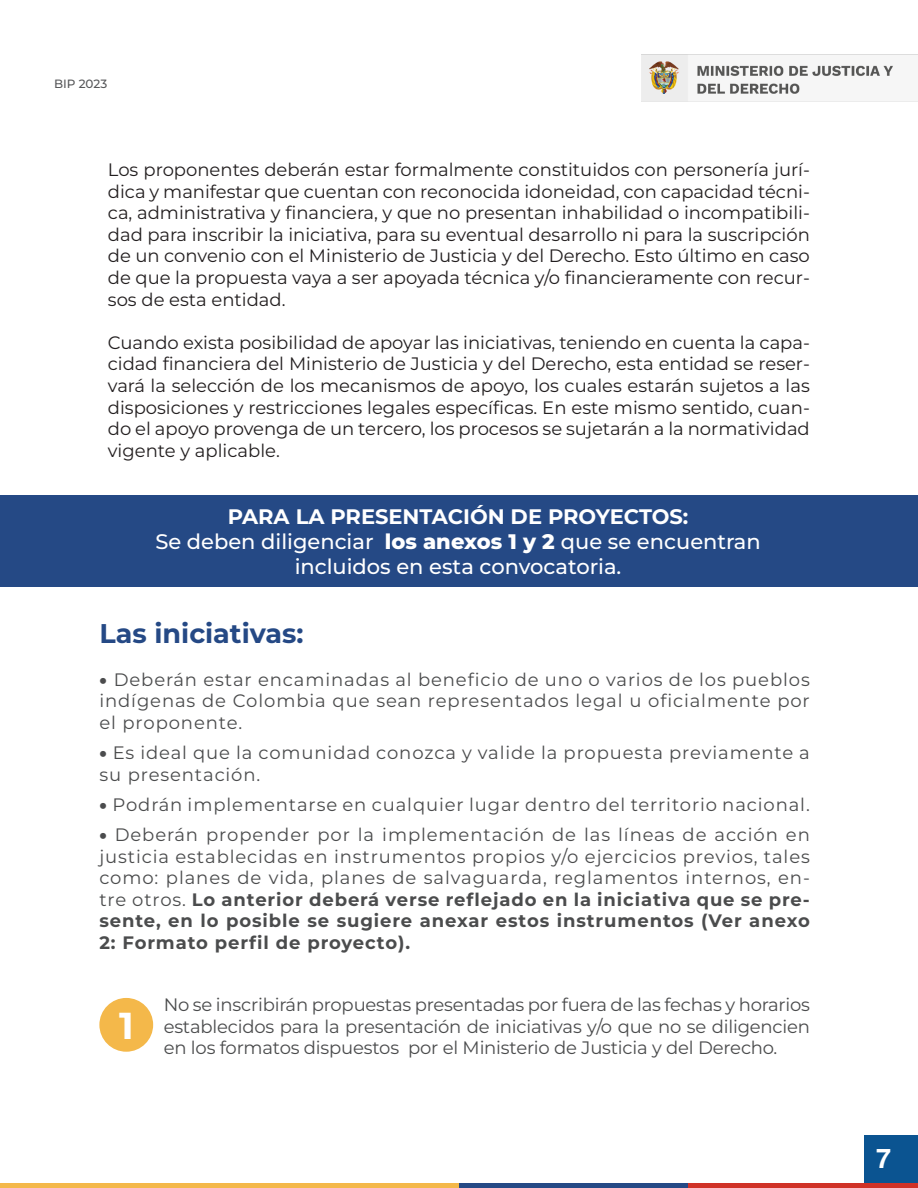
<style>
.page{position:relative;width:918px;height:1188px;background:#fff}
.page>*{position:absolute;margin:0;border:0;box-sizing:border-box;transform-origin:0 0}
.t1{font:700 37.5px "Montserrat";color:#fff}
.t2{font:700 27px "Montserrat";color:#254985}
.t3{font:700 27px "Helvetica";color:#fff}
.t4{font:500 21px "Montserrat";color:#fff}
.t5{font:700 21px "Montserrat";color:#fff}
.t6{font:18px/21.6px "Montserrat";letter-spacing:.05em;color:#4b4c4d;text-align:justify}
.t7{font:18px/21.6px "Montserrat";color:#231f20;text-align:justify}
.t8{font:500 12px "Montserrat";color:#57585a}
.s1{font-weight:800}
.s2{font-weight:900}
.s3{font-weight:700}
</style>
<div class="page">
<div style="left:864px;top:1135px;width:54px;height:53px;background:#0b5491"></div>
<div style="left:0;top:1183px;width:459px;height:5px;background:#f4b84a"></div>
<div style="left:459px;top:1183px;width:229px;height:5px;background:#254985"></div>
<div style="left:688px;top:1183px;width:230px;height:5px;background:#d03227"></div>
<img style="left:641px;top:54px;width:277px;height:47px">
<div style="left:0;top:495px;width:918px;height:92px;background:#254985"></div>
<div style="left:99px;top:998px;width:54px;height:54px;background:#f4b84a;border-radius:50%"></div>
<p class="t8" style="left:54px;top:75px;width:55px">BIP 2023</p>
<p class="t7" style="left:108px;top:158px;width:704px">Los proponentes deberán estar formalmente constituidos con personería jurí&shy;dica y manifestar que cuentan con reconocida idoneidad, con capacidad técni&shy;ca, administrativa y financiera, y que no presentan inhabilidad o incompatibili&shy;dad para inscribir la iniciativa, para su eventual desarrollo ni para la suscripción de un convenio con el Ministerio de Justicia y del Derecho. Esto último en caso de que la propuesta vaya a ser apoyada técnica y/o financieramente con recur&shy;sos de esta entidad.</p>
<p class="t7" style="left:108px;top:331px;width:704px">Cuando exista posibilidad de apoyar las iniciativas, teniendo en cuenta la capa&shy;cidad financiera del Ministerio de Justicia y del Derecho, esta entidad se reser&shy;vará la selección de los mecanismos de apoyo, los cuales estarán sujetos a las disposiciones y restricciones legales específicas. En este mismo sentido, cuan&shy;do el apoyo provenga de un tercero, los procesos se sujetarán a la normatividad vigente y aplicable.</p>
<p class="t5" style="left:228px;top:502px;width:462px">PARA LA PRESENTACIÓN DE PROYECTOS:</p>
<p class="t4" style="left:155px;top:528px;width:607px">Se deben diligenciar <span class="s1">los anexos 1 y 2</span> que se encuentran</p>
<p class="t4" style="left:295px;top:553px;width:328px">incluidos en esta convocatoria.</p>
<p class="t2" style="left:99px;top:615px;width:206px">Las iniciativas:</p>
<p class="t6" style="left:99px;top:668px;width:712px"><span class="s2">•</span> Deberán estar encaminadas al beneficio de uno o varios de los pueblos indígenas de Colombia que sean representados legal u oficialmente por el proponente.</p>
<p class="t6" style="left:99px;top:742px;width:712px"><span class="s2">•</span> Es ideal que la comunidad conozca y valide la propuesta previamente a su presentación.</p>
<p class="t6" style="left:99px;top:793px;width:712px"><span class="s2">•</span> Podrán implementarse en cualquier lugar dentro del territorio nacional.</p>
<p class="t6" style="left:99px;top:823px;width:712px"><span class="s2">•</span> Deberán propender por la implementación de las líneas de acción en justicia establecidas en instrumentos propios y/o ejercicios previos, tales como: planes de vida, planes de salvaguarda, reglamentos internos, en&shy;tre otros. <span class="s3">Lo anterior deberá verse reflejado en la iniciativa que se pre&shy;sente, en lo posible se sugiere anexar estos instrumentos (Ver anexo 2: Formato perfil de proyecto).</span></p>
<p class="t1" style="left:119px;top:1001px;width:16px">1</p>
<p class="t6" style="left:164px;top:993px;width:648px">No se inscribirán propuestas presentadas por fuera de las fechas y horarios establecidos para la presentación de iniciativas y/o que no se diligencien en los formatos dispuestos por el Ministerio de Justicia y del Derecho.</p>
<h2 class="t3" style="left:876px;top:1142px;width:17px">7</h2>
</div>
